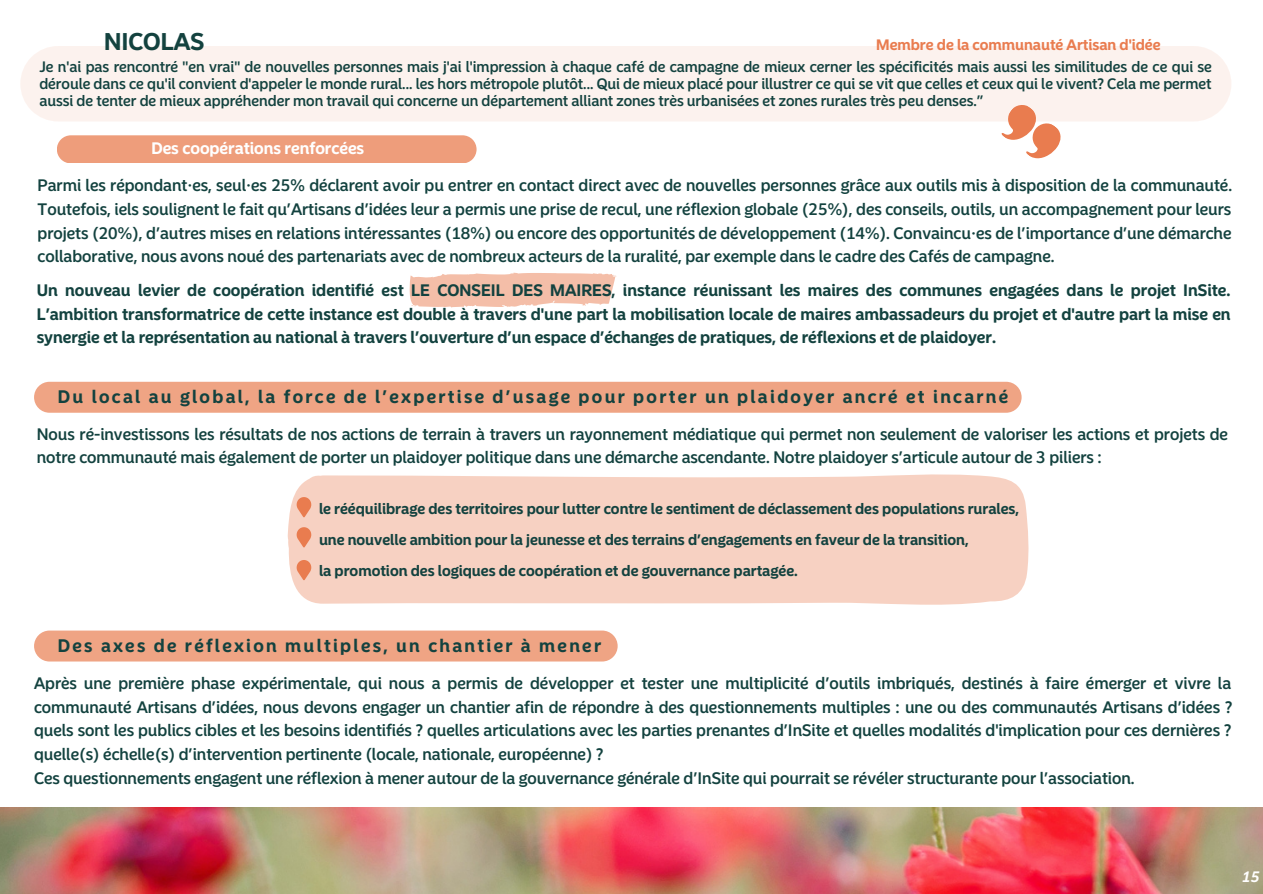
<style>
.page{position:relative;width:1263px;height:894px;background:#fff}
.page>*{position:absolute;margin:0;border:0;box-sizing:border-box;transform-origin:0 0}
.t1{font:700 24px "Nordea Sans Large Web";color:#13423f}
.t2{font:700 18px "Nordea Sans Large Web";letter-spacing:.13em;color:#13423f}
.t3{font:500 16.5px/23.5px "Nordea Sans Large Web";color:#13423f;text-align:justify}
.t4{font:700 16.5px/23.5px "Nordea Sans Large Web";color:#13423f;text-align:justify}
.t5{font:700 16.5px "Nordea Sans Large Web";color:#fff}
.t6{font:500 15px/16.8px "Nordea Sans Large Web";color:#13423f;text-align:justify}
.t7{font:700 15px "Nordea Sans Large Web";color:#13423f}
.t8{font:700 15px "Nordea Sans Large Web";color:#e97c4f}
.t9{font:italic 700 15px "Nordea Sans Large Web";color:#fff}
</style>
<div class="page">
<img style="left:0;top:807px;width:1263px;height:86px">
<div style="left:288px;top:474px;width:741px;height:131px;background:#f7d1c2"></div>
<svg style="left:297px;top:497px;width:14px;height:20px"></svg>
<svg style="left:297px;top:527px;width:14px;height:20px"></svg>
<svg style="left:297px;top:560px;width:14px;height:20px"></svg>
<div style="left:20px;top:46px;width:1211px;height:75px;background:#fcf2ee"></div>
<svg style="left:410px;top:272px;width:207px;height:35px;background:#f5c6b3"></svg>
<svg style="left:996px;top:99px;width:71px;height:60px"></svg>
<div style="left:34px;top:630px;width:584px;height:31px;background:#efa484;border-radius:15px"></div>
<div style="left:57px;top:135px;width:419px;height:28px;background:#ee9d7b"></div>
<div style="left:34px;top:381px;width:988px;height:31px;background:#efa484;border-radius:15px"></div>
<p class="t1" style="left:104px;top:27px;width:102px">NICOLAS</p>
<p class="t8" style="left:876px;top:36px;width:286px">Membre de la communauté Artisan d'idée</p>
<p class="t6" style="left:39px;top:59px;width:1174px">Je n'ai pas rencontré "en vrai" de nouvelles personnes mais j'ai l'impression à chaque café de campagne de mieux cerner les spécificités mais aussi les similitudes de ce qui se déroule dans ce qu'il convient d'appeler le monde rural... les hors métropole plutôt... Qui de mieux placé pour illustrer ce qui se vit que celles et ceux qui le vivent? Cela me permet aussi de tenter de mieux appréhender mon travail qui concerne un département alliant zones très urbanisées et zones rurales très peu denses.”</p>
<p class="t5" style="left:151px;top:139px;width:214px">Des coopérations renforcées</p>
<p class="t3" style="left:38px;top:174px;width:1196px">Parmi les répondant·es, seul·es 25% déclarent avoir pu entrer en contact direct avec de nouvelles personnes grâce aux outils mis à disposition de la communauté.<br>Toutefois, iels soulignent le fait qu’Artisans d’idées leur a permis une prise de recul, une réflexion globale (25%), des conseils, outils, un accompagnement pour leurs projets (20%), d’autres mises en relations intéressantes (18%) ou encore des opportunités de développement (14%). Convaincu·es de l’importance d’une démarche collaborative, nous avons noué des partenariats avec de nombreux acteurs de la ruralité, par exemple dans le cadre des Cafés de campagne.</p>
<p class="t4" style="left:37px;top:278px;width:1195px">Un nouveau levier de coopération identifié est LE CONSEIL DES MAIRES, instance réunissant les maires des communes engagées dans le projet InSite.<br>L’ambition transformatrice de cette instance est double à travers d'une part la mobilisation locale de maires ambassadeurs du projet et d'autre part la mise en synergie et la représentation au national à travers l’ouverture d’un espace d’échanges de pratiques, de réflexions et de plaidoyer.</p>
<p class="t2" style="left:58px;top:385px;width:952px">Du local au global, la force de l’expertise d’usage pour porter un plaidoyer ancré et incarné</p>
<p class="t3" style="left:37px;top:422px;width:1193px">Nous ré-investissons les résultats de nos actions de terrain à travers un rayonnement médiatique qui permet non seulement de valoriser les actions et projets de notre communauté mais également de porter un plaidoyer politique dans une démarche ascendante. Notre plaidoyer s’articule autour de 3 piliers :</p>
<p class="t7" style="left:319px;top:499px;width:702px">le rééquilibrage des territoires pour lutter contre le sentiment de déclassement des populations rurales,</p>
<p class="t7" style="left:319px;top:531px;width:651px">une nouvelle ambition pour la jeunesse et des terrains d’engagements en faveur de la transition,</p>
<p class="t7" style="left:319px;top:561px;width:480px">la promotion des logiques de coopération et de gouvernance partagée.</p>
<p class="t2" style="left:58px;top:634px;width:545px">Des axes de réflexion multiples, un chantier à mener</p>
<p class="t3" style="left:34px;top:671px;width:1200px">Après une première phase expérimentale, qui nous a permis de développer et tester une multiplicité d’outils imbriqués, destinés à faire émerger et vivre la communauté Artisans d’idées, nous devons engager un chantier afin de répondre à des questionnements multiples : une ou des communautés Artisans d’idées ? quels sont les publics cibles et les besoins identifiés ? quelles articulations avec les parties prenantes d’InSite et quelles modalités d'implication pour ces dernières ? quelle(s) échelle(s) d’intervention pertinente (locale, nationale, européenne) ?</p>
<p class="t3" style="left:34px;top:765px;width:1102px">Ces questionnements engagent une réflexion à mener autour de la gouvernance générale d’InSite qui pourrait se révéler structurante pour l’association.</p>
<p class="t9" style="left:1242px;top:867px;width:19px">15</p>
</div>
